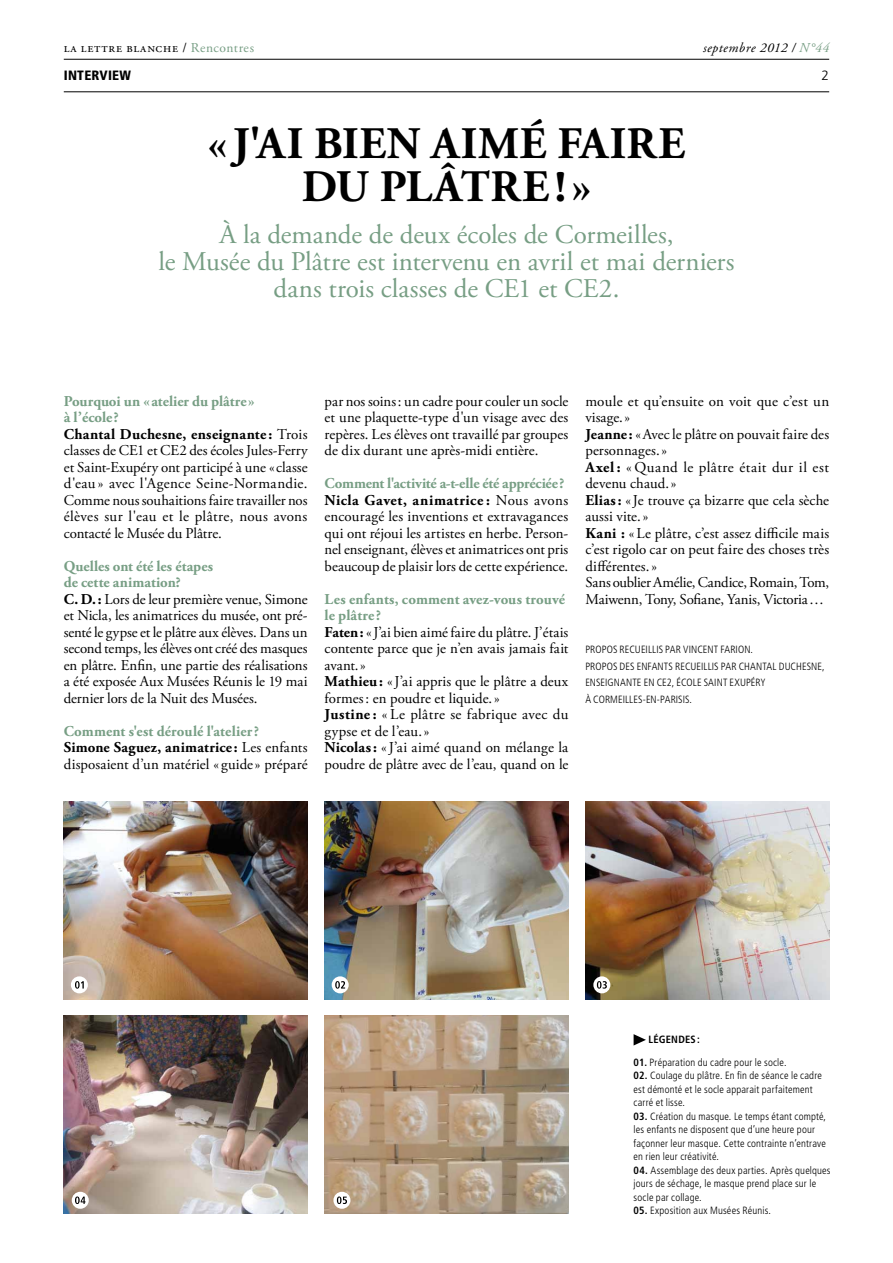
<style>
.page{position:relative;width:893px;height:1263px;background:#fff}
.page>*{position:absolute;margin:0;border:0;box-sizing:border-box;transform-origin:0 0}
.t1{font:700 45px/43.5px "Adobe Garamond Pro";letter-spacing:.015em;color:#000;text-align:center}
.t2{font:27px/27px "Adobe Garamond Pro";color:#779e84;text-align:center}
.t3{font:15px/16.5px "Adobe Garamond Pro";letter-spacing:.005em;color:#000}
.t4{font:13.5px "Adobe Garamond Pro";letter-spacing:.055em;color:#000}
.t5{font:italic 13.5px "Adobe Garamond Pro";letter-spacing:.04em;color:#000}
.t6{font:900 condensed 13.5px "Frutiger";letter-spacing:.02em;color:#000}
.t7{font:300 13.5px "Frutiger";color:#000}
.t8{font:300 condensed 10.5px/13.5px "Frutiger";letter-spacing:.015em;color:#000}
.t9{font:700 condensed 10.5px "Frutiger";letter-spacing:.02em;color:#000}
.s1{color:#779e84}
.s2{font-weight:700;color:#779e84}
.s3{font-weight:700}
</style>
<div class="page">
<hr style="left:64px;top:59px;width:765px;height:1px;background:#000">
<hr style="left:64px;top:92px;width:765px;height:1px;background:#000">
<img style="left:64px;top:802px;width:244px;height:198px">
<svg style="left:634px;top:1034px;width:12px;height:11px"></svg>
<div style="left:71px;top:976px;width:17px;height:17px;background:#fff;border-radius:50%"></div>
<svg style="left:75px;top:981px;width:9px;height:8px"></svg>
<img style="left:325px;top:802px;width:243px;height:198px">
<div style="left:332px;top:976px;width:17px;height:17px;background:#fff;border-radius:50%"></div>
<svg style="left:335px;top:981px;width:10px;height:8px"></svg>
<img style="left:585px;top:802px;width:244px;height:198px">
<div style="left:593px;top:976px;width:17px;height:17px;background:#fff;border-radius:50%"></div>
<svg style="left:597px;top:981px;width:10px;height:8px"></svg>
<img style="left:64px;top:1015px;width:244px;height:199px">
<div style="left:72px;top:1192px;width:17px;height:17px;background:#fff;border-radius:50%"></div>
<svg style="left:75px;top:1196px;width:11px;height:8px"></svg>
<img style="left:325px;top:1015px;width:243px;height:199px">
<div style="left:333px;top:1192px;width:17px;height:17px;background:#fff;border-radius:50%"></div>
<svg style="left:337px;top:1196px;width:10px;height:8px"></svg>
<p class="t4" style="left:64px;top:40px;width:192px">la lettre blanche / <span class="s1">Rencontres</span></p>
<p class="t5" style="left:703px;top:40px;width:128px">septembre 2012 / <span class="s1">n°44</span></p>
<p class="t6" style="left:64px;top:67px;width:69px">INTERVIEW</p>
<h1 class="t1" style="left:208px;top:122px;width:479px">« j'ai bien aimé faire<br>DU PLâTRE ! »</h1>
<h2 class="t2" style="left:159px;top:222px;width:577px">À la demande de deux écoles de Cormeilles,<br>le Musée du Plâtre est intervenu en avril et mai derniers dans trois classes de CE1 et CE2.</h2>
<p class="t7" style="left:821px;top:68px;width:9px">2</p>
<p class="t3" style="left:64px;top:393px;width:245px"><span class="s2">Pourquoi un «atelier du plâtre»<br>à l’école?<br></span><span class="s3">Chantal Duchesne, enseignante :</span> Trois classes de CE1 et CE2 des écoles Jules-Ferry et Saint-Exupéry ont participé à une «classe d'eau » avec l'Agence Seine-Normandie.<br>Comme nous souhaitions faire travailler nos élèves sur l'eau et le plâtre, nous avons contacté le Musée du Plâtre.</p>
<p class="t3" style="left:64px;top:558px;width:245px"><span class="s2">Quelles ont été les étapes<br>de cette animation?<br></span><span class="s3">C. D.:</span> Lors de leur première venue, Simone et Nicla, les animatrices du musée, ont pré&shy;senté le gypse et le plâtre aux élèves. Dans un second temps, les élèves ont créé des masques en plâtre. Enfin, une partie des réalisations a été exposée Aux Musées Réunis le 19 mai dernier lors de la Nuit des Musées.</p>
<p class="t3" style="left:64px;top:723px;width:245px"><span class="s2">Comment s'est déroulé l'atelier?<br></span><span class="s3">Simone Saguez, animatrice :</span> Les enfants disposaient d’un matériel « guide» préparé</p>
<p class="t3" style="left:325px;top:393px;width:245px;text-align:justify">par nos soins: un cadre pour couler un socle et une plaquette-type d'un visage avec des repères. Les élèves ont travaillé par groupes de dix durant une après-midi entière.</p>
<p class="t3" style="left:325px;top:476px;width:245px"><span class="s2">Comment l'activité a-t-elle été appréciée?<br></span><span class="s3">Nicla Gavet, animatrice :</span> Nous avons encouragé les inventions et extravagances qui ont réjoui les artistes en herbe. Person&shy;nel enseignant, élèves et animatrices ont pris beaucoup de plaisir lors de cette expérience.</p>
<p class="t3" style="left:325px;top:591px;width:245px"><span class="s2">Les enfants, comment avez-vous trouvé le plâtre ?<br></span><span class="s3">Faten:</span> «J’ai bien aimé faire du plâtre. J’étais contente parce que je n’en avais jamais fait avant.»<br><span class="s3">Mathieu:</span> «J’ai appris que le plâtre a deux formes: en poudre et liquide.»<br><span class="s3">Justine :</span> « Le plâtre se fabrique avec du gypse et de l’eau.»<br><span class="s3">Nicolas:</span> «J’ai aimé quand on mélange la poudre de plâtre avec de l’eau, quand on le</p>
<p class="t3" style="left:585px;top:393px;width:245px">moule et qu’ensuite on voit que c’est un visage.»<br><span class="s3">Jeanne :</span> «Avec le plâtre on pouvait faire des personnages.»<br><span class="s3">Axel :</span> « Quand le plâtre était dur il est devenu chaud.»<br><span class="s3">Elias:</span> «Je trouve ça bizarre que cela sèche aussi vite.»<br><span class="s3">Kani :</span> «Le plâtre, c’est assez difficile mais c’est rigolo car on peut faire des choses très différentes.»<br>Sans oublier Amélie, Candice, Romain, Tom,<br>Maiwenn, Tony, Sofiane, Yanis, Victoria…</p>
<p class="t8" style="left:585px;top:643px;width:12px">Propos</p>
<p class="t8" style="left:620px;top:643px;width:26px">recueillis</p>
<p class="t8" style="left:665px;top:643px;width:30px">par Vincent</p>
<p class="t8" style="left:720px;top:643px;width:34px">FARION.</p>
<p class="t8" style="left:585px;top:659px;width:12px">Propos</p>
<p class="t8" style="left:620px;top:659px;width:24px">des enfants</p>
<p class="t8" style="left:675px;top:659px;width:26px">recueillis</p>
<p class="t8" style="left:721px;top:659px;width:36px">par Chantal</p>
<p class="t8" style="left:779px;top:659px;width:47px">DUCH ESNE,</p>
<p class="t8" style="left:585px;top:676px;width:6px">enseignante</p>
<p class="t8" style="left:644px;top:676px;width:39px">en CE2, école</p>
<p class="t8" style="left:704px;top:676px;width:11px">Saint</p>
<p class="t8" style="left:730px;top:676px;width:23px">Exupéry</p>
<p class="t8" style="left:585px;top:692px;width:38px">à Cormeilles</p>
<p class="t8" style="left:643px;top:692px;width:28px">-en-Parisis</p>
<p class="t8" style="left:690px;top:692px;width:4px">.</p>
<p class="t9" style="left:648px;top:1033px;width:53px">LÉGENDES :</p>
<p class="t8" style="left:634px;top:1055px;width:154px"><span class="s3">01.</span> Préparation du cadre pour le socle.</p>
<p class="t8" style="left:634px;top:1069px;width:190px"><span class="s3">02.</span> Coulage du plâtre. En fin de séance le cadre est démonté et le socle apparait parfaitement carré et lisse.</p>
<p class="t8" style="left:634px;top:1109px;width:194px"><span class="s3">03.</span> Création du masque. Le temps étant compté, les enfants ne disposent que d’une heure pour façonner leur masque. Cette contrainte n’entrave en rien leur créativité.</p>
<p class="t8" style="left:634px;top:1163px;width:199px"><span class="s3">04.</span> Assemblage des deux parties. Après quelques jours de séchage, le masque prend place sur le socle par collage.</p>
<p class="t8" style="left:634px;top:1204px;width:139px"><span class="s3">05.</span> Exposition aux M usées Réunis.</p>
</div>
